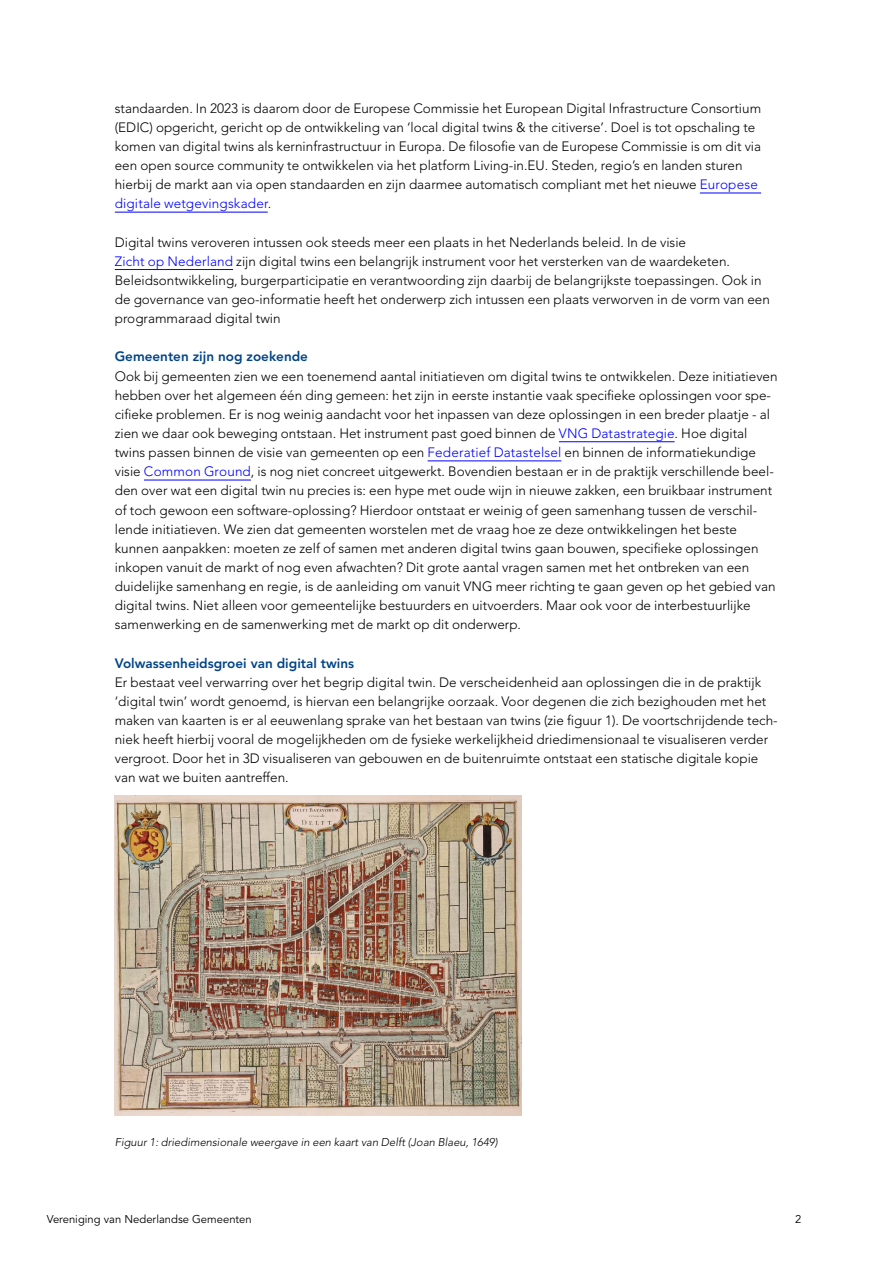
<style>
.page{position:relative;width:893px;height:1263px;background:#fff}
.page>*{position:absolute;margin:0;border:0;box-sizing:border-box;transform-origin:0 0}
.VNG_-_Broodtekst{font:300 13.5px/19.2px "Avenir LT Std";color:#000}
.H2_-_VNG_-_Tussen_1{font:800 13.5px "Avenir LT Std";color:#048}
.VNG_-_Fotobijschrift{font:italic 300 11.25px "Avenir LT Std";color:#000}
.t1{font:11.25px "Avenir LT Std";color:#000}
.s1{color:#00f}
</style>
<div class="page">
<hr style="left:700px;top:193px;width:61px;height:1px;background:#00f">
<hr style="left:115px;top:212px;width:153px;height:1px;background:#00f">
<hr style="left:115px;top:269px;width:118px;height:1px;background:#00f">
<hr style="left:559px;top:441px;width:116px;height:1px;background:#00f">
<hr style="left:428px;top:461px;width:133px;height:1px;background:#00f">
<hr style="left:144px;top:480px;width:107px;height:1px;background:#00f">
<img style="left:115px;top:795px;width:406px;height:321px">
<p class="VNG_-_Broodtekst" style="left:115px;top:98px;width:648px">standaarden. In 2023 is daarom door de Europese Commissie het European Digital Infrastructure Consortium (EDIC) opgericht, gericht op de ontwikkeling van ‘local digital twins &amp; the citiverse’. Doel is tot opschaling te komen van digital twins als kerninfrastructuur in Europa. De filosofie van de Europese Commissie is om dit via een open source community te ontwikkelen via het platform Living-in.EU. Steden, regio’s en landen sturen hierbij de markt aan via open standaarden en zijn daarmee automatisch compliant met het nieuwe <span class="s1">Europese digitale wetgevingskader</span>.</p>
<p class="VNG_-_Broodtekst" style="left:115px;top:232px;width:657px">Digital twins veroveren intussen ook steeds meer een plaats in het Nederlands beleid. In de visie<br><span class="s1">Zicht op Nederland</span> zijn digital twins een belangrijk instrument voor het versterken van de waardeketen.<br>Beleidsontwikkeling, burgerparticipatie en verantwoording zijn daarbij de belangrijkste toepassingen. Ook in de governance van geo-informatie heeft het onderwerp zich intussen een plaats verworven in de vorm van een programmaraad digital twin</p>
<h2 class="H2_-_VNG_-_Tussen_1" style="left:115px;top:349px;width:195px">Gemeenten zijn nog zoekende</h2>
<p class="VNG_-_Broodtekst" style="left:115px;top:366px;width:664px">Ook bij gemeenten zien we een toenemend aantal initiatieven om digital twins te ontwikkelen. Deze initiatieven hebben over het algemeen één ding gemeen: het zijn in eerste instantie vaak specifieke oplossingen voor spe&shy;cifieke problemen. Er is nog weinig aandacht voor het inpassen van deze oplossingen in een breder plaatje - al zien we daar ook beweging ontstaan. Het instrument past goed binnen de <span class="s1">VNG Datastrategie</span>. Hoe digital twins passen binnen de visie van gemeenten op een <span class="s1">Federatief Datastelsel</span> en binnen de informatiekundige visie <span class="s1">Common Ground</span>, is nog niet concreet uitgewerkt. Bovendien bestaan er in de praktijk verschillende beel&shy;den over wat een digital twin nu precies is: een hype met oude wijn in nieuwe zakken, een bruikbaar instrument of toch gewoon een software-oplossing? Hierdoor ontstaat er weinig of geen samenhang tussen de verschil&shy;lende initiatieven. We zien dat gemeenten worstelen met de vraag hoe ze deze ontwikkelingen het beste kunnen aanpakken: moeten ze zelf of samen met anderen digital twins gaan bouwen, specifieke oplossingen inkopen vanuit de markt of nog even afwachten? Dit grote aantal vragen samen met het ontbreken van een duidelijke samenhang en regie, is de aanleiding om vanuit VNG meer richting te gaan geven op het gebied van digital twins. Niet alleen voor gemeentelijke bestuurders en uitvoerders. Maar ook voor de interbestuurlijke samenwerking en de samenwerking met de markt op dit onderwerp.</p>
<h2 class="H2_-_VNG_-_Tussen_1" style="left:115px;top:655px;width:241px">Volwassenheidsgroei van digital twins</h2>
<p class="VNG_-_Broodtekst" style="left:115px;top:672px;width:664px">Er bestaat veel verwarring over het begrip digital twin. De verscheidenheid aan oplossingen die in de praktijk ‘digital twin’ wordt genoemd, is hiervan een belangrijke oorzaak. Voor degenen die zich bezighouden met het maken van kaarten is er al eeuwenlang sprake van het bestaan van twins (zie figuur 1). De voortschrijdende tech&shy;niek heeft hierbij vooral de mogelijkheden om de fysieke werkelijkheid driedimensionaal te visualiseren verder vergroot. Door het in 3D visualiseren van gebouwen en de buitenruimte ontstaat een statische digitale kopie van wat we buiten aantreffen.</p>
<p class="VNG_-_Fotobijschrift" style="left:115px;top:1135px;width:384px">Figuur 1: driedimensionale weergave in een kaart van Delft (Joan Blaeu, 1649)</p>
<p class="t1" style="left:47px;top:1212px;width:207px">Vereniging van Nederlandse Gemeenten</p>
<p class="t1" style="left:795px;top:1212px;width:8px">2</p>
</div>
